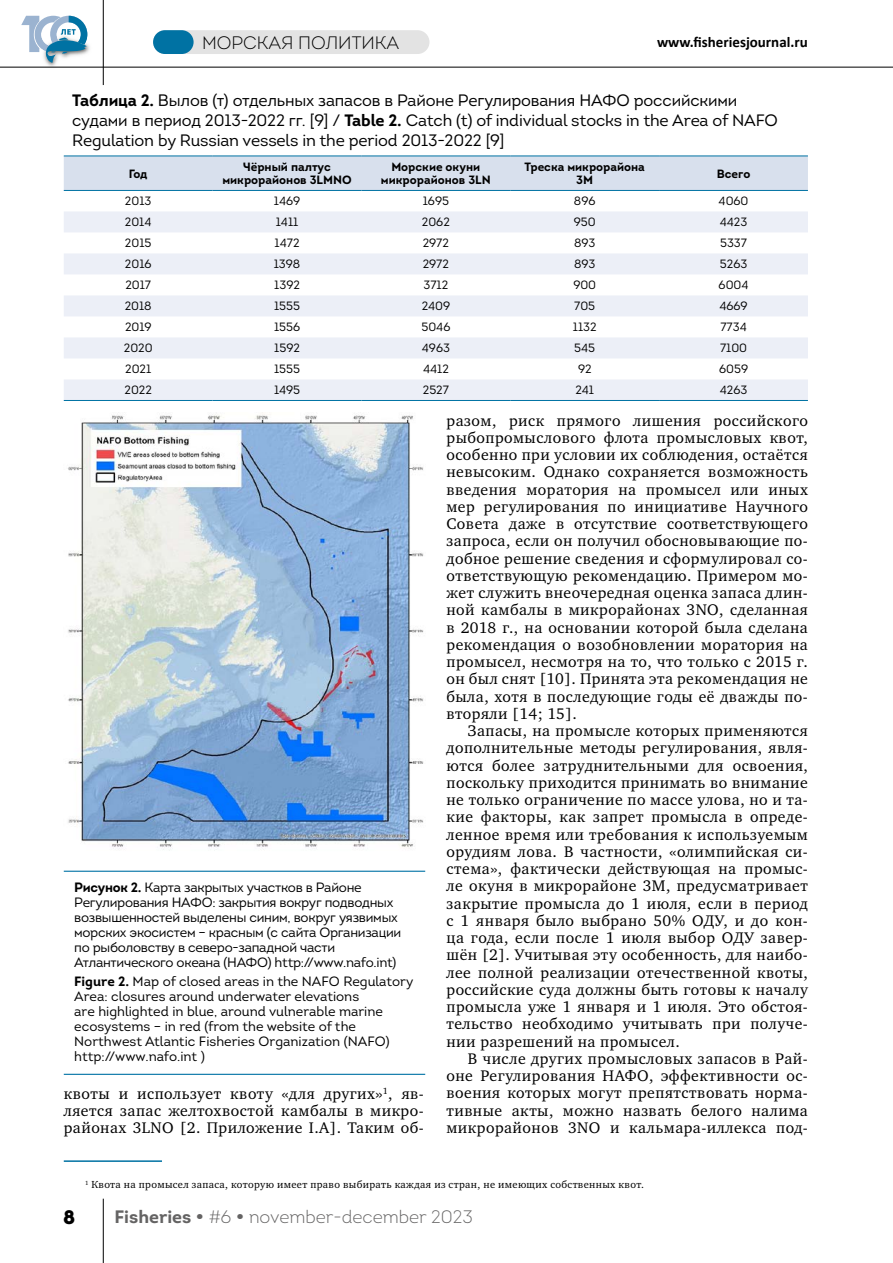
<style>
.page{position:relative;width:893px;height:1263px;background:#fff}
.page>*{position:absolute;margin:0;border:0;box-sizing:border-box;transform-origin:0 0}
.t1{font:19.5px "Intro Black Caps";color:#000}
.t2{font:300 18px "Intro";color:#646363}
.t3{font:300 18px "Intro";color:#000}
.t4{font:16.5px/20.2px "Intro";letter-spacing:-.01em;color:#000}
.t5{font:15.75px/17.2px "Charter C";letter-spacing:.03em;color:#000;text-align:justify}
.t6{font:700 15px "Calibri";color:#000}
.t7{font:13.5px/15px "Intro";letter-spacing:-.02em;color:#000}
.t8{font:13.5px/15px "Intro";color:#000}
.t9{font:12px "Intro";color:#000}
.t10{font:700 12px/13.5px "Intro";color:#000;text-align:center}
.t11{font:10.5px "Charter C";letter-spacing:.03em;color:#000}
.s1{font-weight:700}
.s2{font-family:"Intro Bold Caps";font-weight:400}
</style>
<div class="page">
<img style="left:41px;top:33px;width:52px;height:34px">
<svg style="left:21px;top:16px;width:66px;height:47px"></svg>
<hr style="left:103px;top:0;width:1px;height:85px;background:#000">
<hr style="left:0;top:67px;width:893px;height:1px;background:#000">
<hr style="left:103px;top:1199px;width:1px;height:64px;background:#000">
<div style="left:153px;top:30px;width:276px;height:24px;background:#e3e3e3;border-radius:12px"></div>
<div style="left:153px;top:30px;width:41px;height:24px;background:#0072a3;border-radius:12px"></div>
<div style="left:64px;top:157px;width:744px;height:33px;background:#d8e0ed"></div>
<svg style="left:64px;top:211px;width:744px;height:189px;fill:#eceff7"></svg>
<hr style="left:64px;top:156px;width:149px;height:1px;background:#0072a3">
<hr style="left:213px;top:156px;width:148px;height:1px;background:#0072a3">
<hr style="left:361px;top:156px;width:149px;height:1px;background:#0072a3">
<hr style="left:510px;top:156px;width:149px;height:1px;background:#0072a3">
<hr style="left:659px;top:156px;width:149px;height:1px;background:#0072a3">
<hr style="left:64px;top:190px;width:149px;height:1px;background:#0072a3">
<hr style="left:213px;top:190px;width:148px;height:1px;background:#0072a3">
<hr style="left:361px;top:190px;width:149px;height:1px;background:#0072a3">
<hr style="left:510px;top:190px;width:149px;height:1px;background:#0072a3">
<hr style="left:659px;top:190px;width:149px;height:1px;background:#0072a3">
<hr style="left:64px;top:400px;width:149px;height:1px;background:#0072a3">
<hr style="left:213px;top:400px;width:148px;height:1px;background:#0072a3">
<hr style="left:361px;top:400px;width:149px;height:1px;background:#0072a3">
<hr style="left:510px;top:400px;width:149px;height:1px;background:#0072a3">
<hr style="left:659px;top:400px;width:149px;height:1px;background:#0072a3">
<img style="left:68px;top:412px;width:356px;height:438px">
<hr style="left:64px;top:871px;width:361px;height:1px;background:#0072a5">
<hr style="left:64px;top:1074px;width:361px;height:1px;background:#0072a5">
<hr style="left:64px;top:1160px;width:98px;height:2px;background:#0072a3">
<p class="t3" style="left:202px;top:32px;width:199px">МОРСКАЯ ПОЛИТИКА</p>
<p class="t6" style="left:657px;top:31px;width:152px">www.fisheriesjournal.ru</p>
<p class="t4" style="left:72px;top:90px;width:707px"><span class="s1">Таблица 2.</span> Вылов (т) отдельных запасов в Районе Регулирования НАФО российскими судами в период 2013-2022 гг. [9] / <span class="s1">Table 2.</span> Catch (t) of individual stocks in the Area of NAFO<br>Regulation by Russian vessels in the period 2013-2022 [9]</p>
<p class="t10" style="left:129px;top:167px;width:20px">Год</p>
<p class="t10" style="left:222px;top:160px;width:131px">Чёрный палтус микрорайонов 3LMNO</p>
<p class="t10" style="left:381px;top:160px;width:111px">Морские окуни микрорайонов 3LN</p>
<p class="t10" style="left:524px;top:160px;width:122px">Треска микрорайона<br>3M</p>
<p class="t10" style="left:717px;top:167px;width:35px">Всего</p>
<p class="t9" style="left:125px;top:194px;width:28px">2013</p>
<p class="t9" style="left:274px;top:194px;width:28px">1469</p>
<p class="t9" style="left:423px;top:194px;width:28px">1695</p>
<p class="t9" style="left:574px;top:194px;width:23px">896</p>
<p class="t9" style="left:719px;top:194px;width:31px">4060</p>
<p class="t9" style="left:125px;top:215px;width:28px">2014</p>
<p class="t9" style="left:276px;top:215px;width:24px">1411</p>
<p class="t9" style="left:422px;top:215px;width:29px">2062</p>
<p class="t9" style="left:574px;top:215px;width:23px">950</p>
<p class="t9" style="left:720px;top:215px;width:29px">4423</p>
<p class="t9" style="left:125px;top:236px;width:28px">2015</p>
<p class="t9" style="left:275px;top:236px;width:26px">1472</p>
<p class="t9" style="left:423px;top:236px;width:28px">2972</p>
<p class="t9" style="left:574px;top:236px;width:23px">893</p>
<p class="t9" style="left:720px;top:236px;width:28px">5337</p>
<p class="t9" style="left:125px;top:257px;width:28px">2016</p>
<p class="t9" style="left:274px;top:257px;width:28px">1398</p>
<p class="t9" style="left:423px;top:257px;width:28px">2972</p>
<p class="t9" style="left:574px;top:257px;width:23px">893</p>
<p class="t9" style="left:720px;top:257px;width:29px">5263</p>
<p class="t9" style="left:125px;top:278px;width:27px">2017</p>
<p class="t9" style="left:274px;top:278px;width:27px">1392</p>
<p class="t9" style="left:423px;top:278px;width:26px">3712</p>
<p class="t9" style="left:573px;top:278px;width:24px">900</p>
<p class="t9" style="left:719px;top:278px;width:31px">6004</p>
<p class="t9" style="left:125px;top:299px;width:28px">2018</p>
<p class="t9" style="left:274px;top:299px;width:28px">1555</p>
<p class="t9" style="left:422px;top:299px;width:30px">2409</p>
<p class="t9" style="left:574px;top:299px;width:23px">705</p>
<p class="t9" style="left:719px;top:299px;width:30px">4669</p>
<p class="t9" style="left:125px;top:320px;width:28px">2019</p>
<p class="t9" style="left:274px;top:320px;width:28px">1556</p>
<p class="t9" style="left:421px;top:320px;width:30px">5046</p>
<p class="t9" style="left:573px;top:320px;width:25px">1132</p>
<p class="t9" style="left:720px;top:320px;width:28px">7734</p>
<p class="t9" style="left:124px;top:341px;width:30px">2020</p>
<p class="t9" style="left:274px;top:341px;width:27px">1592</p>
<p class="t9" style="left:422px;top:341px;width:30px">4963</p>
<p class="t9" style="left:574px;top:341px;width:22px">545</p>
<p class="t9" style="left:720px;top:341px;width:29px">7100</p>
<p class="t9" style="left:125px;top:362px;width:28px">2021</p>
<p class="t9" style="left:274px;top:362px;width:28px">1555</p>
<p class="t9" style="left:423px;top:362px;width:27px">4412</p>
<p class="t9" style="left:578px;top:362px;width:15px">92</p>
<p class="t9" style="left:719px;top:362px;width:30px">6059</p>
<p class="t9" style="left:125px;top:383px;width:29px">2022</p>
<p class="t9" style="left:274px;top:383px;width:28px">1495</p>
<p class="t9" style="left:423px;top:383px;width:28px">2527</p>
<p class="t9" style="left:575px;top:383px;width:20px">241</p>
<p class="t9" style="left:720px;top:383px;width:29px">4263</p>
<p class="t7" style="left:74px;top:880px;width:329px"><span class="s1">Рисунок 2.</span> Карта закрытых участков в Районе Регулирования НАФО: закрытия вокруг подводных возвышенностей выделены синим, вокруг уязвимых морских экосистем – красным (с сайта Организации по рыболовству в северо-западной части Атлантического океана (НАФО) http://www.nafo.int)</p>
<p class="t8" style="left:74px;top:974px;width:341px"><span class="s1">Figure 2.</span> Map of closed areas in the NAFO Regulatory Area: closures around underwater elevations<br>are highlighted in blue, around vulnerable marine ecosystems – in red (from the website of the Northwest Atlantic Fisheries Organization (NAFO) http://www.nafo.int )</p>
<p class="t5" style="left:64px;top:1085px;width:362px">квоты и использует квоту «для других»<sup>1</sup>, яв&shy;ляется запас желтохвостой камбалы в микро&shy;районах 3LNO [2. Приложение I.A]. Таким об-</p>
<p class="t5" style="left:446px;top:412px;width:363px">разом, риск прямого лишения российского рыбопромыслового флота промысловых квот, особенно при условии их соблюдения, остаётся невысоким. Однако сохраняется возможность введения моратория на промысел или иных мер регулирования по инициативе Научного Совета даже в отсутствие соответствующего запроса, если он получил обосновывающие по&shy;добное решение сведения и сформулировал со&shy;ответствующую рекомендацию. Примером мо&shy;жет служить внеочередная оценка запаса длин&shy;ной камбалы в микрорайонах 3NO, сделанная в 2018 г., на основании которой была сделана рекомендация о возобновлении моратория на промысел, несмотря на то, что только с 2015 г. он был снят [10]. Принята эта рекомендация не была, хотя в последующие годы её дважды по&shy;вторяли [14; 15].</p>
<p class="t5" style="left:446px;top:722px;width:363px;text-indent:21px">Запасы, на промысле которых применяются дополнительные методы регулирования, явля&shy;ются более затруднительными для освоения, поскольку приходится принимать во внимание не только ограничение по массе улова, но и та&shy;кие факторы, как запрет промысла в опреде&shy;ленное время или требования к используемым орудиям лова. В частности, «олимпийская си&shy;стема», фактически действующая на промыс&shy;ле окуня в микрорайоне 3М, предусматривает закрытие промысла до 1 июля, если в период с 1 января было выбрано 50% ОДУ, и до кон&shy;ца года, если после 1 июля выбор ОДУ завер&shy;шён [2]. Учитывая эту особенность, для наибо&shy;лее полной реализации отечественной квоты, российские суда должны быть готовы к началу промысла уже 1 января и 1 июля. Это обстоя&shy;тельство необходимо учитывать при получе&shy;нии разрешений на промысел.</p>
<p class="t5" style="left:446px;top:1050px;width:363px;text-indent:21px">В числе других промысловых запасов в Рай&shy;оне Регулирования НАФО, эффективности ос&shy;воения которых могут препятствовать норма&shy;тивные акты, можно назвать белого налима микрорайонов 3NO и кальмара-иллекса под-</p>
<p class="t1" style="left:63px;top:1204px;width:14px">8</p>
<p class="t11" style="left:85px;top:1179px;width:561px"><sup>1</sup> Квота на промысел запаса, которую имеет право выбирать каждая из стран, не имеющих собственных квот.</p>
<p class="t2" style="left:115px;top:1205px;width:360px"><span class="s1">Fisheries</span> <span class="s2">•</span> #6 <span class="s2">•</span> november-december 2023</p>
</div>
